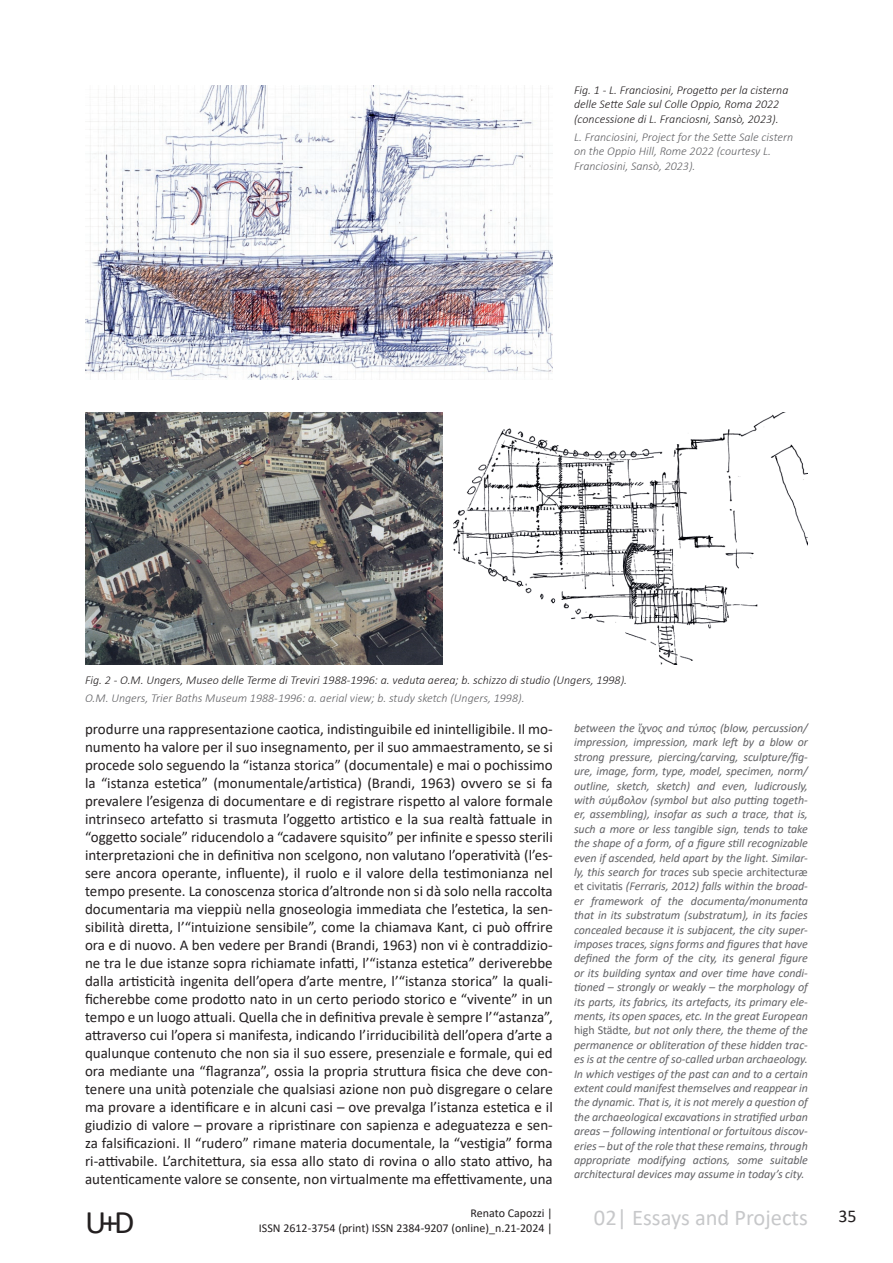
<style>
.page{position:relative;width:893px;height:1263px;background:#fff}
.page>*{position:absolute;margin:0;border:0;box-sizing:border-box;transform-origin:0 0}
.t1{font:33px "Calibri";color:#231f20}
.t2{font:22.5px "Calibri";color:#c7c8ca}
.t3{font:18px "Calibri";color:#231f20}
.t4{font:15px/18px "Calibri";color:#231f20;text-align:justify}
.t5{font:italic 12px/14.4px "Calibri";letter-spacing:-.01em;color:#636366;text-align:justify}
.t6{font:italic 300 12px/14.4px "Calibri";color:#231f20}
.t7{font:italic 300 12px/14.4px "Calibri";color:#636366}
.t8{font:12px "Calibri";color:#231f20}
.s1{font-style:normal}
</style>
<div class="page">
<img style="left:454px;top:413px;width:354px;height:251px">
<img style="left:85px;top:85px;width:468px;height:294px">
<img style="left:85px;top:413px;width:358px;height:251px">
<p class="t6" style="left:574px;top:83px;width:216px">Fig. 1 - L. Franciosini, Progetto per la cisterna delle Sette Sale sul Colle Oppio, Roma 2022 (concessione di L. Franciosni, Sansò, 2023).</p>
<p class="t7" style="left:574px;top:130px;width:221px">L. Franciosini, Project for the Sette Sale cistern on the Oppio Hill, Rome 2022 (courtesy L.<br>Franciosini, Sansò, 2023).</p>
<p class="t6" style="left:85px;top:672px;width:544px">Fig. 2 - O.M. Ungers, Museo delle Terme di Treviri 1988-1996: a. veduta aerea; b. schizzo di studio (Ungers, 1998).</p>
<p class="t7" style="left:85px;top:690px;width:441px">O.M. Ungers, Trier Baths Museum 1988-1996: a. aerial view; b. study sketch (Ungers, 1998).</p>
<p class="t4" style="left:85px;top:720px;width:469px">produrre una rappresentazione caotica, indistinguibile ed inintelligibile. Il mo&shy;numento ha valore per il suo insegnamento, per il suo ammaestramento, se si procede solo seguendo la “istanza storica” (documentale) e mai o pochissimo la “istanza estetica” (monumentale/artistica) (Brandi, 1963) ovvero se si fa prevalere l’esigenza di documentare e di registrare rispetto al valore formale intrinseco artefatto si trasmuta l’oggetto artistico e la sua realtà fattuale in “oggetto sociale” riducendolo a “cadavere squisito” per infinite e spesso sterili interpretazioni che in definitiva non scelgono, non valutano l’operatività (l’es&shy;sere ancora operante, influente), il ruolo e il valore della testimonianza nel tempo presente. La conoscenza storica d’altronde non si dà solo nella raccolta documentaria ma vieppiù nella gnoseologia immediata che l’estetica, la sen&shy;sibilità diretta, l’“intuizione sensibile”, come la chiamava Kant, ci può offrire ora e di nuovo. A ben vedere per Brandi (Brandi, 1963) non vi è contraddizio&shy;ne tra le due istanze sopra richiamate infatti, l’“istanza estetica” deriverebbe dalla artisticità ingenita dell’opera d’arte mentre, l’“istanza storica” la quali&shy;ficherebbe come prodotto nato in un certo periodo storico e “vivente” in un tempo e un luogo attuali. Quella che in definitiva prevale è sempre l’“astanza”, attraverso cui l’opera si manifesta, indicando l’irriducibilità dell’opera d’arte a qualunque contenuto che non sia il suo essere, presenziale e formale, qui ed ora mediante una “flagranza”, ossia la propria struttura fisica che deve con&shy;tenere una unità potenziale che qualsiasi azione non può disgregare o celare ma provare a identificare e in alcuni casi – ove prevalga l’istanza estetica e il giudizio di valore – provare a ripristinare con sapienza e adeguatezza e sen&shy;za falsificazioni. Il “rudero” rimane materia documentale, la “vestigia” forma ri-attivabile. L’architettura, sia essa allo stato di rovina o allo stato attivo, ha autenticamente valore se consente, non virtualmente ma effettivamente, una</p>
<p class="t5" style="left:574px;top:720px;width:235px">between the ἴχνος and τύπος (blow, percussion/ impression, impression, mark left by a blow or strong pressure, piercing/carving, sculpture/fig&shy;ure, image, form, type, model, specimen, norm/ outline, sketch, sketch) and even, ludicrously, with σύμβολον (symbol but also putting togeth&shy;er, assembling), insofar as such a trace, that is, such a more or less tangible sign, tends to take the shape of a form, of a figure still recognizable even if ascended, held apart by the light. Similar&shy;ly, this search for traces <span class="s1">sub specie architecturæ et civitatis</span> (Ferraris, 2012) falls within the broad&shy;er framework of the documenta/monumenta that in its substratum (substratum), in its facies concealed because it is subjacent, the city super&shy;imposes traces, signs forms and figures that have defined the form of the city, its general figure or its building syntax and over time have condi&shy;tioned – strongly or weakly – the morphology of its parts, its fabrics, its artefacts, its primary ele&shy;ments, its open spaces, etc. In the great European <span class="s1">high Städte</span>, but not only there, the theme of the permanence or obliteration of these hidden trac&shy;es is at the centre of so-called urban archaeology.<br>In which vestiges of the past can and to a certain extent could manifest themselves and reappear in the dynamic. That is, it is not merely a question of the archaeological excavations in stratified urban areas – following intentional or fortuitous discov&shy;eries – but of the role that these remains, through appropriate modifying actions, some suitable architectural devices may assume in today’s city.</p>
<p class="t8" style="left:471px;top:1205px;width:84px">Renato Capozzi |</p>
<p class="t3" style="left:838px;top:1203px;width:20px">35</p>
<h2 class="t2" style="left:594px;top:1202px;width:215px">02| Essays and Projects</h2>
<h1 class="t1" style="left:85px;top:1199px;width:51px">U+D</h1>
<p class="t8" style="left:259px;top:1219px;width:295px">ISSN 2612-3754 (print) ISSN 2384-9207 (online)_n.21-2024 |</p>
</div>
